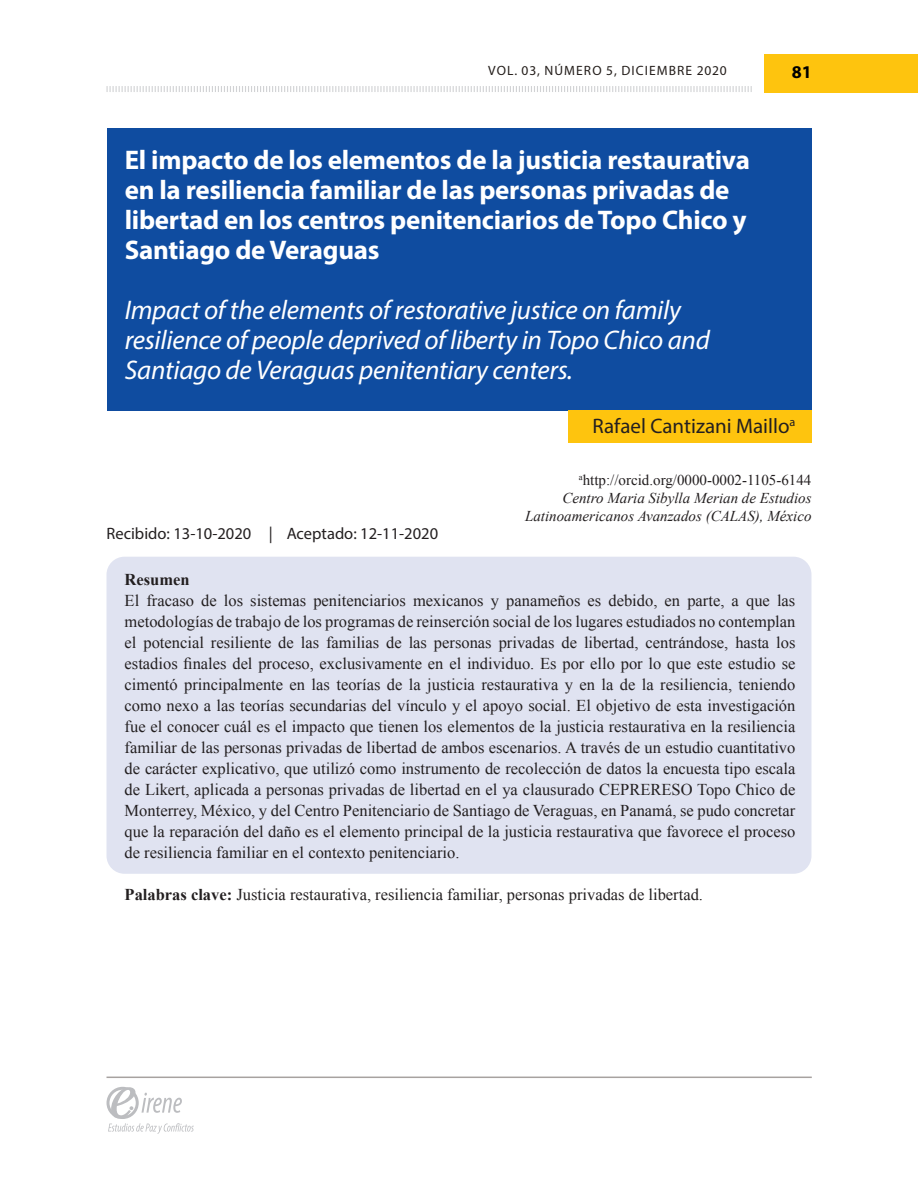
<style>
.page{position:relative;width:918px;height:1188px;background:#fff}
.page>*{position:absolute;margin:0;border:0;box-sizing:border-box;transform-origin:0 0}
.Título_Artículo{font:700 27px/30px "Myriad Pro";letter-spacing:-.01em;color:#fff}
.Título_Artículo-2{font:italic 27px/30px "Myriad Pro";letter-spacing:-.01em;color:#fff}
.Nombres_autores{font:21px "Myriad Pro";color:#231f20}
.t1{font:700 18px "Myriad Pro";color:#000}
.Texto{font:16.5px/21px "Times New Roman";color:#231f20;text-align:justify}
.Fechas_de_recepción{font:16.5px "Myriad Pro";color:#231f20}
.Texto-2{font:700 16.5px "Times New Roman";color:#231f20}
.Datos_autores{font:italic 15px "Times New Roman";color:#231f20}
.Datos_autores-2{font:15px "Times New Roman";color:#231f20}
.t2{font:13.5px "Myriad Pro";letter-spacing:.08em;color:#241e1b}
.s1{font-weight:700}
</style>
<div class="page">
<div style="left:764px;top:54px;width:154px;height:38px;background:#fec40e"></div>
<hr style="left:107px;top:1077px;width:705px;height:1px;background:#a7a2a0">
<svg style="left:107px;top:1087px;width:87px;height:47px"></svg>
<svg style="left:106px;top:86px;width:646px;height:6px"></svg>
<div style="left:107px;top:128px;width:705px;height:282px;background:#0f4ca0"></div>
<div style="left:568px;top:410px;width:244px;height:33px;background:#fec40e"></div>
<div style="left:107px;top:557px;width:704px;height:317px;background:#e0e3f1;border-radius:18px"></div>
<p class="t2" style="left:488px;top:62px;width:240px">VOL. 03, NÚMERO 5, DICIEMBRE 2020</p>
<p class="t1" style="left:792px;top:61px;width:21px">81</p>
<p class="Título_Artículo" style="left:125px;top:144px;width:627px">El impacto de los elementos de la justicia restaurativa en la resiliencia familiar de las personas privadas de libertad en los centros penitenciarios de Topo Chico y Santiago de Veraguas</p>
<p class="Título_Artículo-2" style="left:125px;top:295px;width:587px">Impact of the elements of restorative justice on family resilience of people deprived of liberty in Topo Chico and<br>Santiago de Veraguas penitentiary centers.</p>
<p class="Nombres_autores" style="left:593px;top:413px;width:204px">Rafael Cantizani Maillo<sup>a</sup></p>
<p class="Fechas_de_recepción" style="left:107px;top:524px;width:333px">Recibido: 13-10-2020 | Aceptado: 12-11-2020</p>
<p class="Datos_autores-2" style="left:579px;top:470px;width:234px"><sup>a</sup>http://orcid.org/0000-0002-1105-6144</p>
<p class="Datos_autores" style="left:562px;top:488px;width:251px">Centro Maria Sibylla Merian de Estudios</p>
<p class="Datos_autores" style="left:525px;top:506px;width:288px">Latinoamericanos Avanzados (CALAS), México</p>
<p class="Texto-2" style="left:125px;top:568px;width:67px">Resumen</p>
<p class="Texto" style="left:125px;top:590px;width:672px">El fracaso de los sistemas penitenciarios mexicanos y panameños es debido, en parte, a que las metodologías de trabajo de los programas de reinserción social de los lugares estudiados no contemplan el potencial resiliente de las familias de las personas privadas de libertad, centrándose, hasta los estadios finales del proceso, exclusivamente en el individuo. Es por ello por lo que este estudio se cimentó principalmente en las teorías de la justicia restaurativa y en la de la resiliencia, teniendo como nexo a las teorías secundarias del vínculo y el apoyo social. El objetivo de esta investigación fue el conocer cuál es el impacto que tienen los elementos de la justicia restaurativa en la resiliencia familiar de las personas privadas de libertad de ambos escenarios. A través de un estudio cuantitativo de carácter explicativo, que utilizó como instrumento de recolección de datos la encuesta tipo escala de Likert, aplicada a personas privadas de libertad en el ya clausurado CEPRERESO Topo Chico de Monterrey, México, y del Centro Penitenciario de Santiago de Veraguas, en Panamá, se pudo concretar que la reparación del daño es el elemento principal de la justicia restaurativa que favorece el proceso de resiliencia familiar en el contexto penitenciario.</p>
<p class="Texto" style="left:125px;top:884px;width:580px"><span class="s1">Palabras clave:</span> Justicia restaurativa, resiliencia familiar, personas privadas de libertad.</p>
</div>
